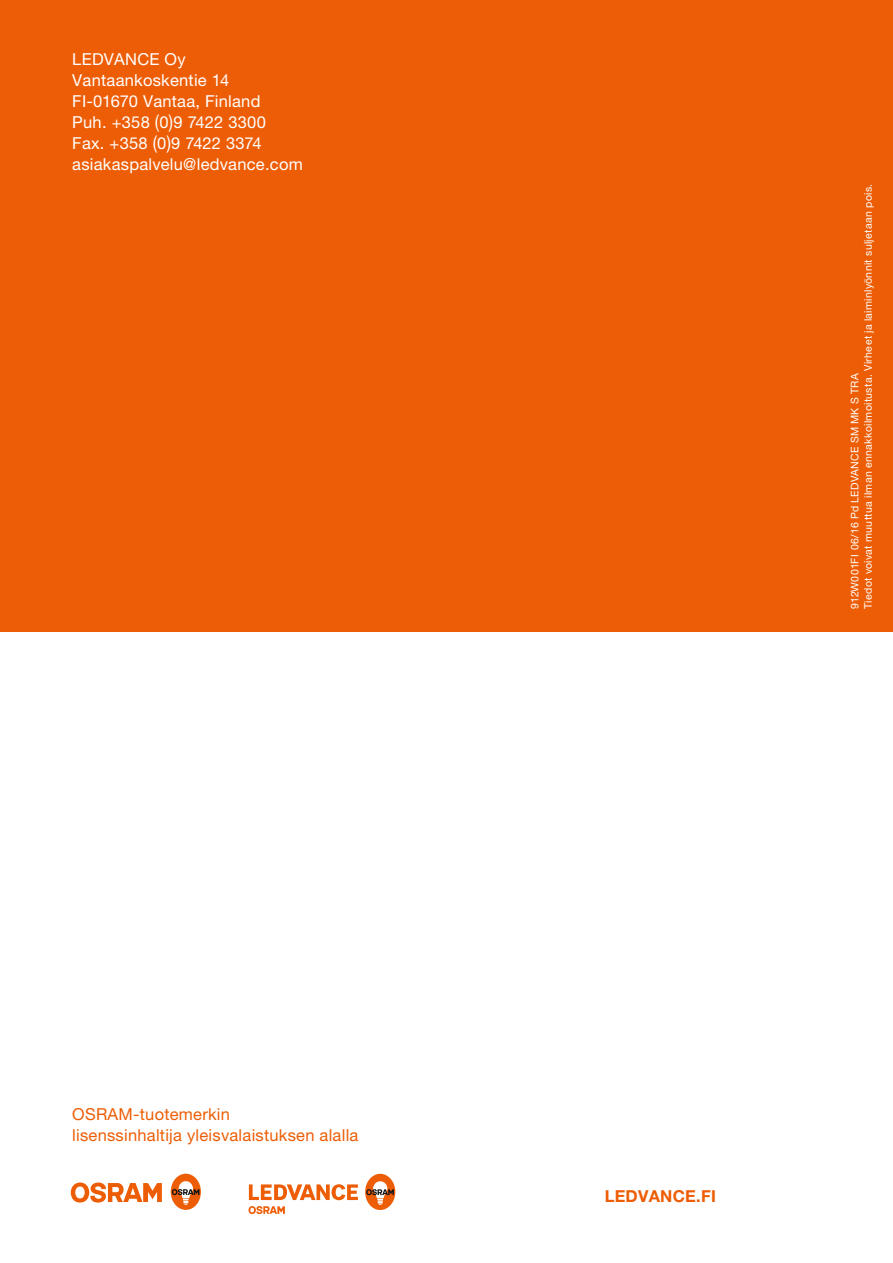
<style>
.page{position:relative;width:893px;height:1263px;background:#fff}
.page>*{position:absolute;margin:0;border:0;box-sizing:border-box;transform-origin:0 0}
.t1{font:16.5px/21px "Helvetica Neue LT Pro";letter-spacing:.015em;color:#fff}
.t2{font:16.5px/21px "Helvetica Neue LT Pro";letter-spacing:.015em;color:#ed5d05}
.t3{font:700 16.5px "Helvetica Neue LT Pro";letter-spacing:.015em;color:#ed5d05}
.t4{font:10.5px/13.2px "Helvetica Neue LT Pro";letter-spacing:.03em;color:#fff}
.s1{font-size:18.45px}
</style>
<div class="page">
<svg style="left:249px;top:1184px;width:109px;height:16px"></svg>
<svg style="left:248px;top:1206px;width:37px;height:8px"></svg>
<div style="left:365px;top:1174px;width:30px;height:36px;background:#ed5d05;border-radius:50%"></div>
<svg style="left:366px;top:1181px;width:28px;height:24px"></svg>
<div style="left:171px;top:1174px;width:30px;height:36px;background:#ed5d05;border-radius:50%"></div>
<svg style="left:71px;top:1182px;width:91px;height:20px"></svg>
<svg style="left:172px;top:1181px;width:27px;height:24px"></svg>
<div style="left:0;top:0;width:893px;height:631px;background:#ed5d05"></div>
<p class="t1" style="left:72px;top:51px;width:232px">LEDVANCE Oy<br>Vantaankoskentie 14<br>FI-01670 Vantaa, Finland<br>Puh. +358 <span class="s1">(</span>0<span class="s1">)</span>9 7422 3300<br>Fax. +358 <span class="s1">(</span>0<span class="s1">)</span>9 7422 3374 asiakaspalvelu@ledvance.com</p>
<p class="t2" style="left:72px;top:1105px;width:288px">OSRAM-tuotemerkin<br>lisenssinhaltija yleisvalaistuksen alalla</p>
<p class="t4" style="left:849px;top:609px;width:426px;rotate:-90deg">912W001FI 06/16 Pd LEDVANCE SM MK S TRA<br>Tiedot voivat muuttua ilman ennakkoilmoitusta. Virheet ja laiminlyönnit suljetaan pois.</p>
<p class="t3" style="left:605px;top:1190px;width:113px">LEDVANCE.FI</p>
</div>
